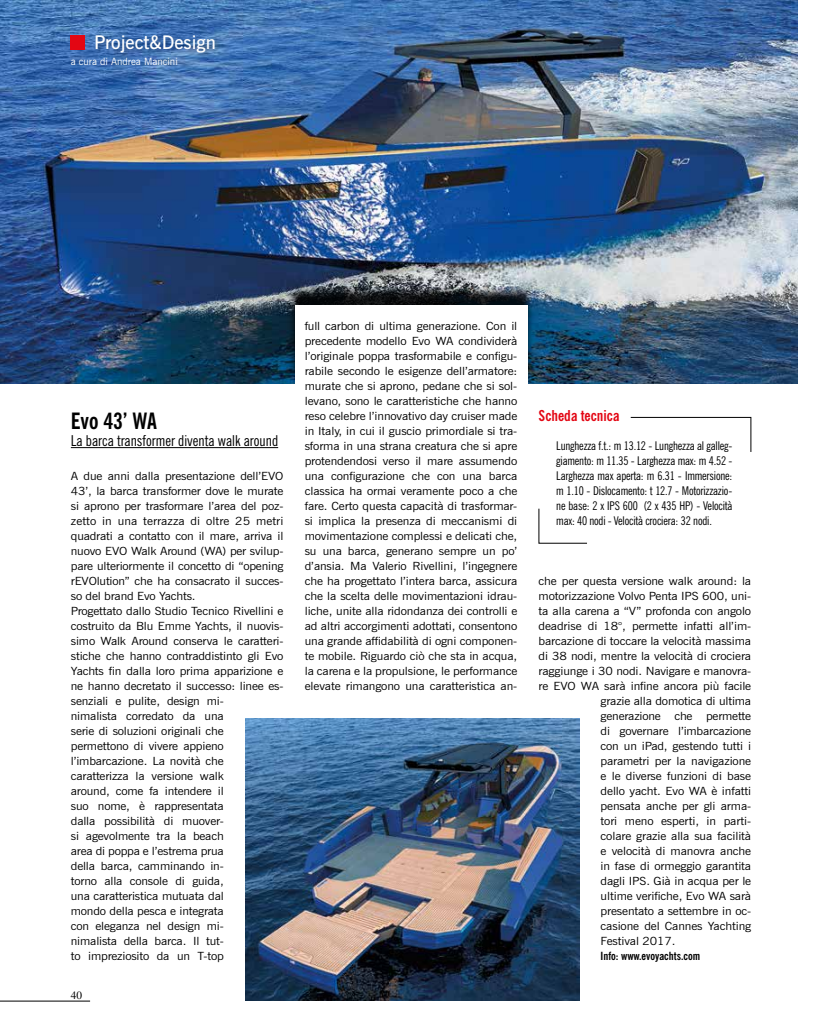
<style>
.page{position:relative;width:815px;height:1028px;background:#fff}
.page>*{position:absolute;margin:0;border:0;box-sizing:border-box;transform-origin:0 0}
.t1{font:700 condensed 22.5px "News Gothic BT";color:#000}
.t2{font:600 18.75px "News Gothic BT";color:#fff}
.t3{font:condensed 15px "News Gothic BT";color:#000}
.t4{font:700 condensed 15px "News Gothic BT";color:#e30613}
.t5{font:condensed 12px/15px "News Gothic BT";letter-spacing:-.015em;color:#000;text-align:justify}
.t6{font:11.25px/15px "News Gothic BT";letter-spacing:-.015em;color:#000;scale:1.1 1}
.t7{font:700 condensed 11.25px "News Gothic BT";color:#000}
.t8{font:11.25px "Times";color:#000}
.t9{font:10px "News Gothic BT";color:#fff}
</style>
<div class="page">
<hr style="left:0;top:1000px;width:90px;height:1px;background:#000">
<img style="left:0;top:0;width:797px;height:384px">
<div style="left:95px;top:34px;width:126px;height:25px;background:#000;opacity:.3"></div>
<div style="left:71px;top:35px;width:14px;height:15px;background:#e30613"></div>
<hr style="left:71px;top:447px;width:207px;height:1px;background:#000">
<svg style="left:630px;top:417px;width:121px;height:35px"></svg>
<svg style="left:538px;top:508px;width:49px;height:36px"></svg>
<div style="left:288px;top:286px;width:246px;height:96px;background:#000;opacity:.85"></div>
<div style="left:295px;top:305px;width:232px;height:82px;background:#fff"></div>
<img style="left:245px;top:718px;width:334px;height:282px">
<h2 class="t2" style="left:94px;top:31px;width:123px">Project&amp;Design</h2>
<p class="t9" style="left:71px;top:55px;width:108px">a cura di Andrea Mancini</p>
<h1 class="t1" style="left:71px;top:407px;width:88px">Evo 43’ WA</h1>
<h3 class="t3" style="left:71px;top:432px;width:209px">La barca transformer diventa walk around</h3>
<p class="t6" style="left:71px;top:468px;width:195px">A due anni dalla presentazione dell’EVO 43’, la barca transformer dove le murate si aprono per trasformare l’area del poz&shy;zetto in una terrazza di oltre 25 metri quadrati a contatto con il mare, arriva il nuovo EVO Walk Around (WA) per svilup&shy;pare ulteriormente il concetto di “opening rEVOlution” che ha consacrato il succes&shy;so del brand Evo Yachts.<br>Progettato dallo Studio Tecnico Rivellini e costruito da Blu Emme Yachts, il nuovis&shy;simo Walk Around conserva le caratteri&shy;stiche che hanno contraddistinto gli Evo Yachts fin dalla loro prima apparizione e ne hanno decretato il successo: linee es&shy;senziali e pulite, design mi-<br>nimalista corredato da una<br>serie di soluzioni originali che permettono di vivere appieno l’imbarcazione. La novità che caratterizza la versione walk<br>around, come fa intendere il<br>suo nome, è rappresentata<br>dalla possibilità di muover-<br>si agevolmente tra la beach<br>area di poppa e l’estrema prua<br>della barca, camminando in-<br>torno alla console di guida,<br>una caratteristica mutuata dal<br>mondo della pesca e integrata<br>con eleganza nel design mi-<br>nimalista della barca. Il tut-<br>to impreziosito da un T-top</p>
<p class="t8" style="left:71px;top:988px;width:13px">40</p>
<p class="t6" style="left:305px;top:318px;width:195px;text-align:justify">full carbon di ultima generazione. Con il precedente modello Evo WA condividerà l’originale poppa trasformabile e configu&shy;rabile secondo le esigenze dell’armatore: murate che si aprono, pedane che si sol&shy;levano, sono le caratteristiche che hanno reso celebre l’innovativo day cruiser made in Italy, in cui il guscio primordiale si tra&shy;sforma in una strana creatura che si apre protendendosi verso il mare assumendo una configurazione che con una barca classica ha ormai veramente poco a che fare. Certo questa capacità di trasformar&shy;si implica la presenza di meccanismi di movimentazione complessi e delicati che, su una barca, generano sempre un po’ d’ansia. Ma Valerio Rivellini, l’ingegnere che ha progettato l’intera barca, assicura che la scelta delle movimentazioni idrau&shy;liche, unite alla ridondanza dei controlli e ad altri accorgimenti adottati, consentono una grande affidabilità di ogni componen&shy;te mobile. Riguardo ciò che sta in acqua, la carena e la propulsione, le performance elevate rimangono una caratteristica an-</p>
<h3 class="t4" style="left:539px;top:407px;width:82px">Scheda tecnica</h3>
<p class="t5" style="left:556px;top:438px;width:178px">Lunghezza f.t.: m 13.12 - Lunghezza al galleg&shy;giamento: m 11.35 - Larghezza max: m 4.52 - Larghezza max aperta: m 6.31 - Immersione: m 1.10 - Dislocamento: t 12.7 - Motorizzazio&shy;ne base: 2 x IPS 600 (2 x 435 HP) - Velocità max: 40 nodi - Velocità crociera: 32 nodi.</p>
<p class="t6" style="left:539px;top:573px;width:195px">che per questa versione walk around: la</p>
<p class="t6" style="left:539px;top:588px;width:195px">motorizzazione Volvo Penta IPS 600, uni-</p>
<p class="t6" style="left:539px;top:603px;width:195px">ta alla carena a “V” profonda con angolo</p>
<p class="t6" style="left:539px;top:618px;width:195px">deadrise di 18°, permette infatti all’im-</p>
<p class="t6" style="left:539px;top:633px;width:195px">barcazione di toccare la velocità massima</p>
<p class="t6" style="left:539px;top:648px;width:195px">di 38 nodi, mentre la velocità di crociera</p>
<p class="t6" style="left:539px;top:663px;width:195px">raggiunge i 30 nodi. Navigare e manovra-</p>
<p class="t6" style="left:539px;top:678px;width:195px">re EVO WA sarà infine ancora più facile</p>
<p class="t6" style="left:601px;top:693px;width:138px">grazie alla domotica di ultima</p>
<p class="t6" style="left:601px;top:708px;width:138px">generazione che permette</p>
<p class="t6" style="left:601px;top:723px;width:138px">di governare l’imbarcazione</p>
<p class="t6" style="left:601px;top:738px;width:138px">con un iPad, gestendo tutti i</p>
<p class="t6" style="left:601px;top:753px;width:138px">parametri per la navigazione</p>
<p class="t6" style="left:601px;top:768px;width:138px">e le diverse funzioni di base</p>
<p class="t6" style="left:601px;top:783px;width:138px">dello yacht. Evo WA è infatti</p>
<p class="t6" style="left:601px;top:798px;width:138px">pensata anche per gli arma-</p>
<p class="t6" style="left:601px;top:813px;width:138px">tori meno esperti, in parti-</p>
<p class="t6" style="left:601px;top:828px;width:138px">colare grazie alla sua facilità</p>
<p class="t6" style="left:601px;top:843px;width:138px">e velocità di manovra anche</p>
<p class="t6" style="left:601px;top:858px;width:138px">in fase di ormeggio garantita</p>
<p class="t6" style="left:601px;top:873px;width:138px">dagli IPS. Già in acqua per le</p>
<p class="t6" style="left:601px;top:888px;width:138px">ultime verifiche, Evo WA sarà</p>
<p class="t6" style="left:601px;top:903px;width:138px">presentato a settembre in oc-</p>
<p class="t6" style="left:601px;top:918px;width:138px">casione del Cannes Yachting</p>
<p class="t6" style="left:601px;top:933px;width:70px">Festival 2017.</p>
<p class="t7" style="left:601px;top:949px;width:101px">Info: www.evoyachts.com</p>
</div>
